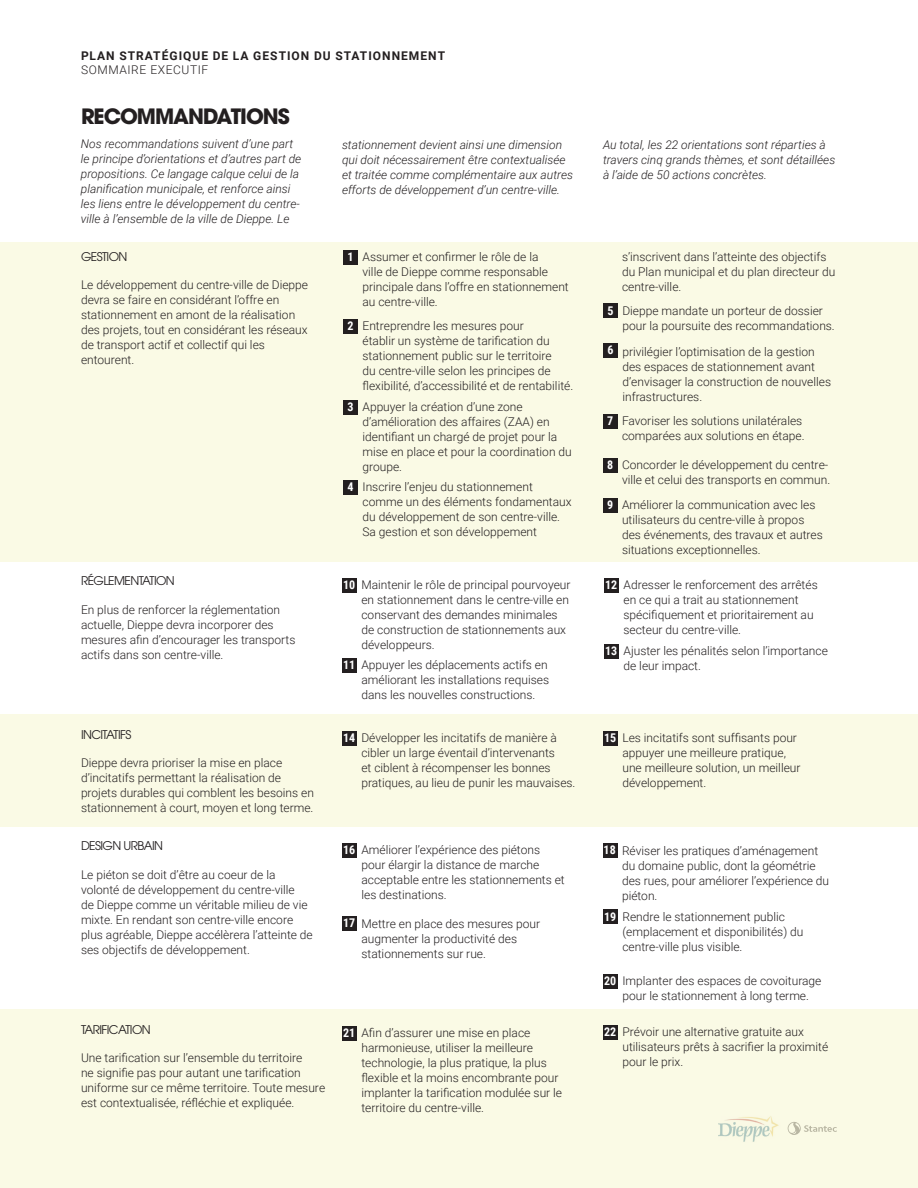
<style>
.page{position:relative;width:918px;height:1188px;background:#fff}
.page>*{position:absolute;margin:0;border:0;box-sizing:border-box;transform-origin:0 0}
.T-1{font:700 21px "ITC Avant Garde Pro";letter-spacing:-.05em;color:#231f20}
.Texte{font:300 12px/15px "Roboto";color:#231f20}
.Texte-2{font:italic 300 12px/15px "Roboto";color:#231f20}
.Texte-3{font:12px "ITC Avant Garde Pro";letter-spacing:-.05em;color:#231f20}
.t1{font:700 12px "Roboto";letter-spacing:.085em;color:#231f20}
.T-5{font:700 12px "Roboto Condensed";color:#fff}
.Texte-4{font:300 12px "Roboto";letter-spacing:.05em;color:#231f20}
</style>
<div class="page">
<div style="left:0;top:714px;width:918px;height:112px;background:#fafae5"></div>
<div style="left:0;top:242px;width:918px;height:320px;background:#fafae5"></div>
<div style="left:0;top:1010px;width:918px;height:178px;background:#fafae5"></div>
<div style="left:343px;top:250px;width:15px;height:15px;background:#231f20"></div>
<div style="left:342px;top:578px;width:15px;height:15px;background:#231f20"></div>
<div style="left:342px;top:731px;width:15px;height:15px;background:#231f20"></div>
<div style="left:342px;top:1026px;width:15px;height:15px;background:#231f20"></div>
<div style="left:342px;top:843px;width:15px;height:15px;background:#231f20"></div>
<div style="left:603px;top:909px;width:15px;height:15px;background:#231f20"></div>
<div style="left:603px;top:731px;width:15px;height:15px;background:#231f20"></div>
<div style="left:603px;top:1025px;width:15px;height:15px;background:#231f20"></div>
<div style="left:342px;top:916px;width:15px;height:15px;background:#231f20"></div>
<div style="left:603px;top:974px;width:15px;height:15px;background:#231f20"></div>
<div style="left:603px;top:843px;width:15px;height:15px;background:#231f20"></div>
<div style="left:604px;top:578px;width:15px;height:15px;background:#231f20"></div>
<div style="left:604px;top:644px;width:15px;height:15px;background:#231f20"></div>
<div style="left:342px;top:658px;width:15px;height:15px;background:#231f20"></div>
<div style="left:343px;top:480px;width:15px;height:15px;background:#231f20"></div>
<div style="left:603px;top:414px;width:15px;height:15px;background:#231f20"></div>
<div style="left:343px;top:319px;width:15px;height:15px;background:#231f20"></div>
<div style="left:603px;top:303px;width:15px;height:15px;background:#231f20"></div>
<div style="left:603px;top:458px;width:15px;height:15px;background:#231f20"></div>
<div style="left:343px;top:400px;width:15px;height:15px;background:#231f20"></div>
<div style="left:603px;top:343px;width:15px;height:15px;background:#231f20"></div>
<div style="left:603px;top:498px;width:15px;height:15px;background:#231f20"></div>
<p class="t1" style="left:81px;top:47px;width:366px">PLAN STRATÉGIQUE DE LA GESTION DU STATIONNEMENT</p>
<p class="Texte-4" style="left:81px;top:61px;width:129px">SOMMAIRE EXECUTIF</p>
<p class="T-1" style="left:81px;top:102px;width:210px">RECOMMANDATIONS</p>
<p class="Texte-2" style="left:81px;top:136px;width:222px">Nos recommandations suivent d’une part le principe d’orientations et d’autres part de propositions. Ce langage calque celui de la planification municipale, et renforce ainsi les liens entre le développement du centre&shy;ville à l’ensemble de la ville de Dieppe. Le</p>
<p class="Texte-2" style="left:342px;top:137px;width:233px">stationnement devient ainsi une dimension qui doit nécessairement être contextualisée et traitée comme complémentaire aux autres efforts de développement d’un centre-ville.</p>
<p class="Texte-2" style="left:603px;top:137px;width:234px">Au total, les 22 orientations sont réparties à travers cinq grands thèmes, et sont détaillées à l’aide de 50 actions concrètes.</p>
<p class="Texte-3" style="left:81px;top:249px;width:48px">GESTION</p>
<p class="Texte" style="left:81px;top:277px;width:229px">Le développement du centre-ville de Dieppe devra se faire en considérant l’offre en stationnement en amont de la réalisation des projets, tout en considérant les réseaux de transport actif et collectif qui les entourent.</p>
<p class="Texte-3" style="left:81px;top:573px;width:95px">RÉGLEMENTATION</p>
<p class="Texte" style="left:81px;top:601px;width:216px">En plus de renforcer la réglementation actuelle, Dieppe devra incorporer des mesures afin d’encourager les transports actifs dans son centre-ville.</p>
<p class="Texte-3" style="left:81px;top:727px;width:52px">INCITATIFS</p>
<p class="Texte" style="left:81px;top:755px;width:234px">Dieppe devra prioriser la mise en place d’incitatifs permettant la réalisation de projets durables qui comblent les besoins en stationnement à court, moyen et long terme.</p>
<p class="Texte-3" style="left:81px;top:838px;width:84px">DESIGN URBAIN</p>
<p class="Texte" style="left:81px;top:866px;width:233px">Le piéton se doit d’être au coeur de la volonté de développement du centre-ville<br>de Dieppe comme un véritable milieu de vie mixte. En rendant son centre-ville encore plus agréable, Dieppe accélèrera l’atteinte de ses objectifs de développement.</p>
<p class="Texte-3" style="left:81px;top:1022px;width:71px">TARIFICATION</p>
<p class="Texte" style="left:81px;top:1050px;width:246px">Une tarification sur l’ensemble du territoire<br>ne signifie pas pour autant une tarification uniforme sur ce même territoire. Toute mesure est contextualisée, réfléchie et expliquée.</p>
<p class="T-5" style="left:348px;top:248px;width:8px">1</p>
<p class="Texte" style="left:363px;top:249px;width:208px">Assumer et confirmer le rôle de la<br>ville de Dieppe comme responsable principale dans l’offre en stationnement au centre-ville.</p>
<p class="T-5" style="left:348px;top:318px;width:8px">2</p>
<p class="Texte" style="left:363px;top:318px;width:212px">Entreprendre les mesures pour<br>établir un système de tarification du stationnement public sur le territoire<br>du centre-ville selon les principes de flexibilité, d’accessibilité et de rentabilité.</p>
<p class="T-5" style="left:348px;top:399px;width:8px">3</p>
<p class="Texte" style="left:363px;top:399px;width:211px">Appuyer la création d’une zone d’amélioration des affaires (ZAA) en identifiant un chargé de projet pour la mise en place et pour la coordination du groupe.</p>
<p class="T-5" style="left:348px;top:479px;width:8px">4</p>
<p class="Texte" style="left:363px;top:479px;width:211px">Inscrire l’enjeu du stationnement comme un des éléments fondamentaux du développement de son centre-ville.<br>Sa gestion et son développement</p>
<p class="Texte" style="left:361px;top:577px;width:211px">Maintenir le rôle de principal pourvoyeur en stationnement dans le centre-ville en conservant des demandes minimales de construction de stationnements aux développeurs.</p>
<p class="T-5" style="left:343px;top:576px;width:14px">10</p>
<p class="Texte" style="left:622px;top:249px;width:215px">s’inscrivent dans l’atteinte des objectifs du Plan municipal et du plan directeur du centre-ville.</p>
<p class="T-5" style="left:607px;top:302px;width:8px">5</p>
<p class="Texte" style="left:622px;top:302px;width:214px">Dieppe mandate un porteur de dossier pour la poursuite des recommandations.</p>
<p class="T-5" style="left:607px;top:341px;width:8px">6</p>
<p class="Texte" style="left:622px;top:343px;width:210px">privilégier l’optimisation de la gestion des espaces de stationnement avant d’envisager la construction de nouvelles infrastructures.</p>
<p class="T-5" style="left:607px;top:412px;width:8px">7</p>
<p class="Texte" style="left:622px;top:413px;width:184px">Favoriser les solutions unilatérales comparées aux solutions en étape.</p>
<p class="T-5" style="left:607px;top:457px;width:8px">8</p>
<p class="Texte" style="left:622px;top:457px;width:210px">Concorder le développement du centre&shy;ville et celui des transports en commun.</p>
<p class="T-5" style="left:607px;top:496px;width:8px">9</p>
<p class="Texte" style="left:622px;top:497px;width:202px">Améliorer la communication avec les utilisateurs du centre-ville à propos des événements, des travaux et autres situations exceptionnelles.</p>
<p class="Texte" style="left:624px;top:577px;width:196px">Adresser le renforcement des arrêtés en ce qui a trait au stationnement spécifiquement et prioritairement au secteur du centre-ville.</p>
<p class="Texte" style="left:624px;top:643px;width:206px">Ajuster les pénalités selon l’importance</p>
<p class="T-5" style="left:605px;top:576px;width:14px">12</p>
<p class="T-5" style="left:605px;top:642px;width:14px">13</p>
<p class="T-5" style="left:343px;top:656px;width:14px">11</p>
<p class="Texte" style="left:361px;top:657px;width:188px">Appuyer les déplacements actifs en</p>
<p class="Texte" style="left:624px;top:658px;width:79px">de leur impact.</p>
<p class="Texte" style="left:361px;top:672px;width:189px">améliorant les installations requises dans les nouvelles constructions.</p>
<p class="Texte" style="left:361px;top:730px;width:216px">Développer les incitatifs de manière à cibler un large éventail d’intervenants<br>et ciblent à récompenser les bonnes pratiques, au lieu de punir les mauvaises.</p>
<p class="T-5" style="left:343px;top:730px;width:14px">14</p>
<p class="Texte" style="left:622px;top:730px;width:180px">Les incitatifs sont suffisants pour appuyer une meilleure pratique, une meilleure solution, un meilleur développement.</p>
<p class="T-5" style="left:604px;top:730px;width:14px">15</p>
<p class="Texte" style="left:361px;top:842px;width:205px">Améliorer l’expérience des piétons pour élargir la distance de marche acceptable entre les stationnements et les destinations.</p>
<p class="T-5" style="left:343px;top:841px;width:14px">16</p>
<p class="T-5" style="left:604px;top:841px;width:14px">18</p>
<p class="Texte" style="left:622px;top:843px;width:209px">Réviser les pratiques d’aménagement du domaine public, dont la géométrie des rues, pour améliorer l’expérience du piéton.</p>
<p class="T-5" style="left:343px;top:915px;width:14px">17</p>
<p class="Texte" style="left:361px;top:916px;width:180px">Mettre en place des mesures pour augmenter la productivité des stationnements sur rue.</p>
<p class="Texte" style="left:622px;top:908px;width:182px">Rendre le stationnement public (emplacement et disponibilités) du centre-ville plus visible.</p>
<p class="T-5" style="left:604px;top:908px;width:14px">19</p>
<p class="Texte" style="left:622px;top:973px;width:201px">Implanter des espaces de covoiturage pour le stationnement à long terme.</p>
<p class="T-5" style="left:604px;top:972px;width:14px">20</p>
<p class="T-5" style="left:343px;top:1025px;width:14px">21</p>
<p class="Texte" style="left:361px;top:1025px;width:202px">Afin d’assurer une mise en place harmonieuse, utiliser la meilleure technologie, la plus pratique, la plus flexible et la moins encombrante pour implanter la tarification modulée sur le territoire du centre-ville.</p>
<p class="Texte" style="left:622px;top:1024px;width:207px">Prévoir une alternative gratuite aux utilisateurs prêts à sacrifier la proximité pour le prix.</p>
<p class="T-5" style="left:604px;top:1023px;width:14px">22</p>
</div>
